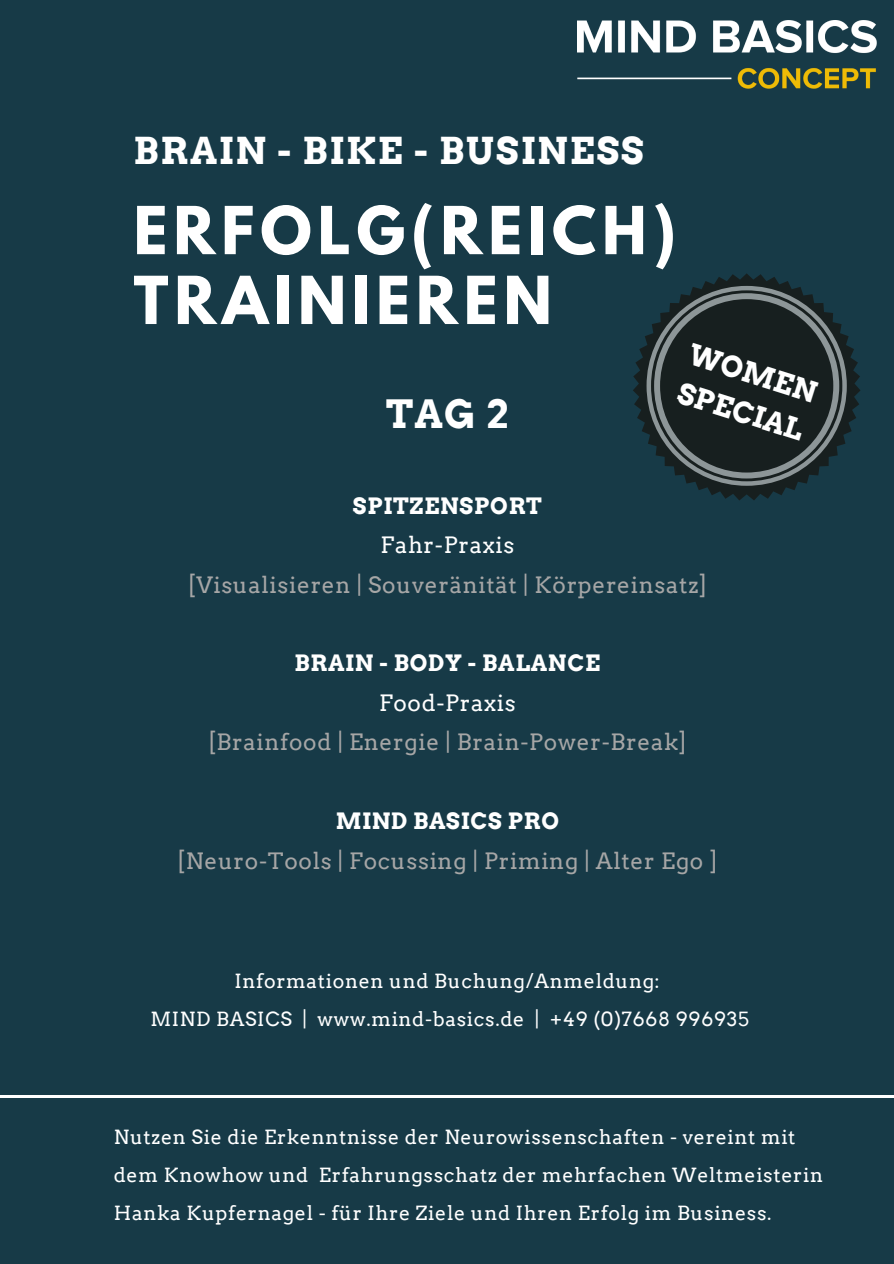
<style>
.page{position:relative;width:894px;height:1264px;background:#fff}
.page>*{position:absolute;margin:0;border:0;box-sizing:border-box;transform-origin:0 0}
.t1{font:700 58.5px/69.8px "League Spartan";letter-spacing:.1em;color:#fff}
.t2{font:700 39px "Arvo";color:#fff}
.t3{font:700 37.05px "Arvo";letter-spacing:.05em;color:#fff}
.t4{font:700 28.95px "Arvo";color:#fff}
.t5{font:22.5px "Arvo";letter-spacing:.03em;color:#a6a6a6}
.t6{font:700 22.5px "Arvo";letter-spacing:.03em;color:#fff}
.t7{font:22.5px "Arvo";letter-spacing:.03em;color:#fff}
.t8{font:19.5px/38.2px "Arvo";letter-spacing:.035em;color:#fff}
</style>
<div class="page">
<div style="left:0;top:0;width:893px;height:1263px;background:#173a47"></div>
<hr style="left:0;top:1095px;width:893px;height:2px;background:#fff">
<img style="left:577px;top:20px;width:299px;height:69px">
<svg style="left:633px;top:273px;width:227px;height:227px"></svg>
<svg style="left:646px;top:286px;width:200px;height:200px;background:#283334"></svg>
<p class="t3" style="left:133px;top:128px;width:511px">BRAIN - BIKE - BUSINESS</p>
<p class="t1" style="left:133px;top:203px;width:544px">ERFOLG(REICH)<br>TRAINIEREN</p>
<p class="t2" style="left:386px;top:390px;width:123px">TAG 2</p>
<p class="t4" style="left:695px;top:336px;width:134px;rotate:18deg">WOMEN</p>
<p class="t4" style="left:684px;top:374px;width:132px;rotate:18deg">SPECIAL</p>
<p class="t6" style="left:353px;top:492px;width:190px">SPITZENSPORT</p>
<p class="t7" style="left:380px;top:531px;width:135px">Fahr-Praxis</p>
<p class="t5" style="left:188px;top:571px;width:520px">[Visualisieren | Souveränität | Körpereinsatz]</p>
<p class="t6" style="left:294px;top:650px;width:307px">BRAIN - BODY - BALANCE</p>
<p class="t7" style="left:379px;top:689px;width:138px">Food-Praxis</p>
<p class="t5" style="left:208px;top:728px;width:480px">[Brainfood | Energie | Brain-Power-Break]</p>
<p class="t6" style="left:335px;top:807px;width:225px">MIND BASICS PRO</p>
<p class="t5" style="left:177px;top:847px;width:542px">[Neuro-Tools | Focussing | Priming | Alter Ego ]</p>
<p class="t8" style="left:234px;top:961px;width:427px">Informationen und Buchung/Anmeldung:</p>
<p class="t8" style="left:150px;top:1000px;width:600px">MIND BASICS | www.mind-basics.de | +49 (0)7668 996935</p>
<p class="t8" style="left:114px;top:1117px;width:710px">Nutzen Sie die Erkenntnisse der Neurowissenschaften - vereint mit dem Knowhow und Erfahrungsschatz der mehrfachen Weltmeisterin<br>Hanka Kupfernagel - für Ihre Ziele und Ihren Erfolg im Business.</p>
</div>
